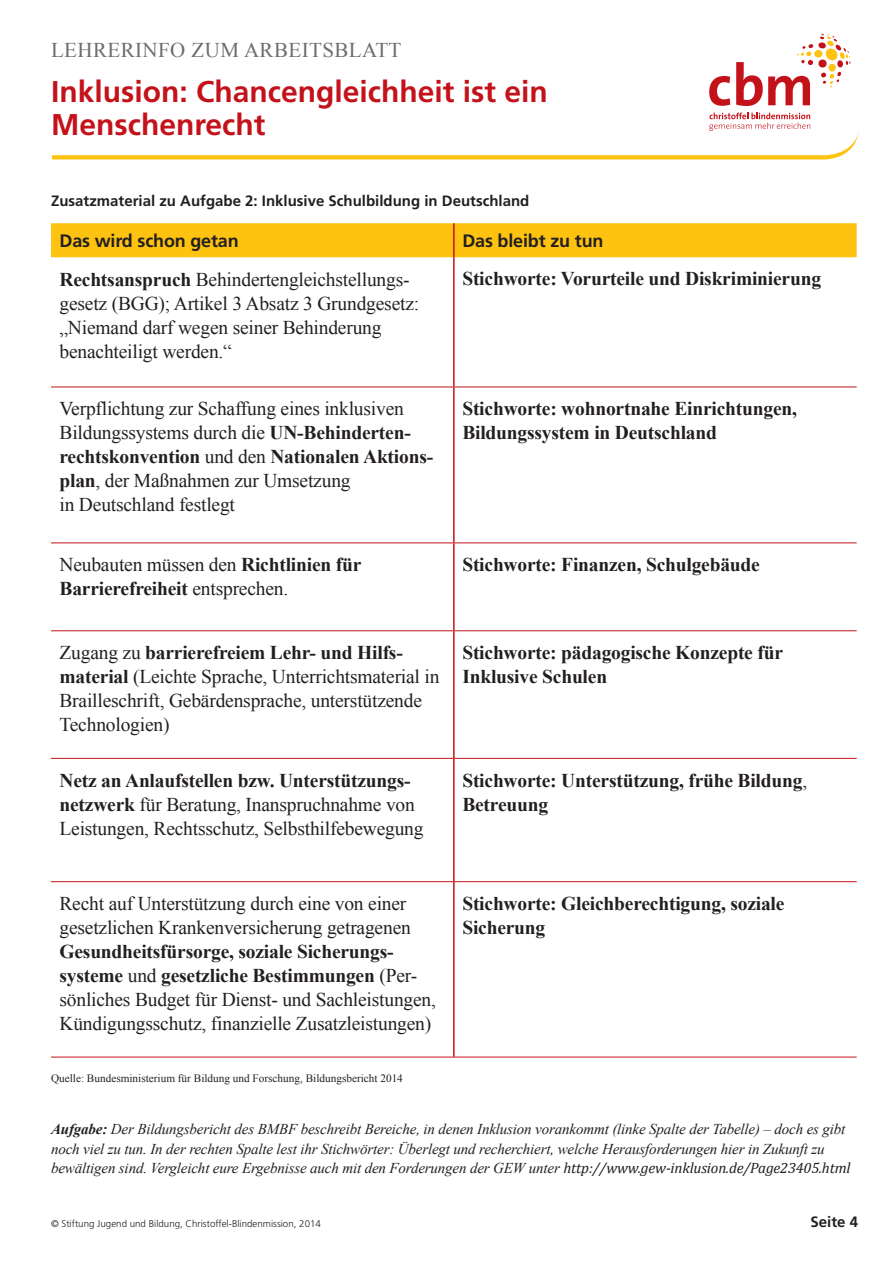
<style>
.page{position:relative;width:893px;height:1263px;background:#fff}
.page>*{position:absolute;margin:0;border:0;box-sizing:border-box;transform-origin:0 0}
.t1{font:700 30px/33px "Frutiger";color:#c4121a}
.t2{font:21px "Times New Roman";color:#6c6d70}
.t3{font:19.5px/24px "Times New Roman";letter-spacing:-.01em;color:#231f20}
.t4{font:700 19.5px/24px "Times New Roman";letter-spacing:-.01em;color:#231f20}
.t5{font:700 18px "Frutiger";letter-spacing:-.01em;color:#231f20}
.t6{font:italic 15px/19.5px "Times New Roman";letter-spacing:-.01em;color:#231f20}
.t7{font:700 15px "Frutiger";color:#231f20}
.t8{font:11.25px "Times New Roman";color:#231f20}
.t9{font:300 9.75px "Frutiger";color:#231f20}
.s1{font-weight:700}
.s2{font-weight:400}
.s3{font-family:"Cambria"}
</style>
<div class="page">
<svg style="left:52px;top:155px;width:790px;height:4px;background:#fec51d"></svg>
<svg style="left:709px;top:76px;width:21px;height:30px"></svg>
<svg style="left:709px;top:113px;width:101px;height:18px"></svg>
<svg style="left:736px;top:34px;width:114px;height:72px"></svg>
<div style="left:51px;top:223px;width:806px;height:34px;background:#fec210"></div>
<hr style="left:453px;top:223px;width:2px;height:34px;background:#c4121a">
<hr style="left:453px;top:257px;width:2px;height:130px;background:#c4121a">
<hr style="left:453px;top:387px;width:2px;height:155px;background:#c4121a">
<hr style="left:453px;top:543px;width:2px;height:87px;background:#c4121a">
<hr style="left:453px;top:631px;width:2px;height:127px;background:#c4121a">
<hr style="left:453px;top:759px;width:2px;height:122px;background:#c4121a">
<hr style="left:453px;top:882px;width:2px;height:175px;background:#c4121a">
<hr style="left:51px;top:387px;width:403px;height:1px;background:#c4121a">
<hr style="left:454px;top:387px;width:403px;height:1px;background:#c4121a">
<hr style="left:51px;top:542px;width:403px;height:1px;background:#c4121a">
<hr style="left:454px;top:542px;width:403px;height:1px;background:#c4121a">
<hr style="left:51px;top:630px;width:403px;height:1px;background:#c4121a">
<hr style="left:454px;top:630px;width:403px;height:1px;background:#c4121a">
<hr style="left:51px;top:758px;width:403px;height:1px;background:#c4121a">
<hr style="left:454px;top:758px;width:403px;height:1px;background:#c4121a">
<hr style="left:51px;top:881px;width:403px;height:1px;background:#c4121a">
<hr style="left:454px;top:881px;width:403px;height:1px;background:#c4121a">
<hr style="left:51px;top:1057px;width:403px;height:1px;background:#c4121a">
<hr style="left:454px;top:1057px;width:403px;height:1px;background:#c4121a">
<p class="t2" style="left:51px;top:36px;width:28px">Lehrerinfo</p>
<p class="t2" style="left:192px;top:36px;width:17px">zum</p>
<p class="t2" style="left:244px;top:36px;width:30px">Arbeitsblatt</p>
<h1 class="t1" style="left:51px;top:75px;width:498px">Inklusion: Chancengleichheit ist ein<br>Menschenrecht</h1>
<h2 class="t7" style="left:51px;top:192px;width:480px">Zusatzmaterial zu Aufgabe 2: Inklusive Schulbildung in Deutschland</h2>
<p class="t5" style="left:60px;top:230px;width:181px">Das wird schon getan</p>
<p class="t5" style="left:462px;top:230px;width:143px">Das bleibt zu tun</p>
<p class="t3" style="left:60px;top:267px;width:361px"><span class="s1">Rechtsanspruch</span> Behindertengleichstellungs&shy;gesetz (BGG); Artikel 3 Absatz 3 Grundgesetz: „Niemand darf wegen seiner Behinderung benachteiligt werden.“</p>
<p class="t4" style="left:462px;top:266px;width:360px">Stichworte: Vorurteile und Diskriminierung</p>
<p class="t3" style="left:60px;top:397px;width:369px">Verpflichtung zur Schaffung eines inklusiven Bildungssystems durch die <span class="s1">UN-Behinderten&shy;rechtskonvention</span> und den <span class="s1">Nationalen Aktions plan</span>, der Maßnahmen zur Umsetzung<br>in Deutschland festlegt</p>
<p class="t4" style="left:462px;top:396px;width:336px">Stichworte: wohnortnahe Einrichtungen,<br>Bildungssystem in Deutschland</p>
<p class="t3" style="left:60px;top:552px;width:303px">Neubauten müssen den <span class="s1">Richtlinien für<br>Barrierefreiheit</span> entsprechen.</p>
<p class="t4" style="left:462px;top:552px;width:299px">Stichworte: Finanzen, Schulgebäude</p>
<p class="t3" style="left:60px;top:640px;width:381px">Zugang zu <span class="s1">barrierefreiem Lehr- und Hilfs&shy;material</span> (Leichte Sprache, Unterrichtsmaterial in Brailleschrift, Gebärdensprache, unterstützende Technologien)</p>
<p class="t4" style="left:462px;top:640px;width:322px">Stichworte: pädagogische Konzepte für<br>Inklusive Schulen</p>
<p class="t3" style="left:60px;top:768px;width:366px"><span class="s1">Netz an Anlaufstellen bzw. Unterstützungs&shy;netzwerk</span> für Beratung, Inanspruchnahme von<br>Leistungen, Rechtsschutz, Selbsthilfebewegung</p>
<p class="t4" style="left:462px;top:768px;width:346px">Stichworte: Unterstützung, frühe Bildung<span class="s2">,<br></span>Betreuung</p>
<p class="t3" style="left:60px;top:891px;width:378px">Recht auf Unterstützung durch eine von einer gesetzlichen Krankenversicherung getragenen <span class="s1">Gesundheitsfürsorge, soziale Sicherungs&shy;systeme</span> und <span class="s1">gesetzliche Bestimmungen</span> (Per sönliches Budget für Dienst- und Sachleistungen, Kündigungsschutz, finanzielle Zusatzleistungen)</p>
<p class="t4" style="left:462px;top:891px;width:324px">Stichworte: Gleichberechtigung, soziale<br>Sicherung</p>
<p class="t8" style="left:51px;top:1071px;width:353px">Quelle: Bundesministerium für Bildung und Forschung, Bildungsbericht 2014</p>
<h3 class="t6" style="left:51px;top:1119px;width:796px"><span class="s1">Aufgabe:</span> Der Bildungsbericht des BMBF beschreibt Bereiche, in denen Inklusion vorankommt (linke Spalte der Tabelle) – doch es gibt</h3>
<p class="t6" style="left:51px;top:1139px;width:801px">noch viel zu tun. In der rechten Spalte lest ihr Stichwörter: Überlegt und recherchiert, welche Herausforderungen hier in Zukunft zu bewältigen sind. Vergleicht eure Ergebnisse auch mit den Forderungen der GEW unter <span class="s3">http://www.gew-inklusion.de/Page23405.html</span></p>
<p class="t9" style="left:51px;top:1218px;width:271px">© Stiftung Jugend und Bildung, Christoffel-Blindenmission, 2014</p>
<p class="t7" style="left:811px;top:1213px;width:49px">Seite 4</p>
</div>
